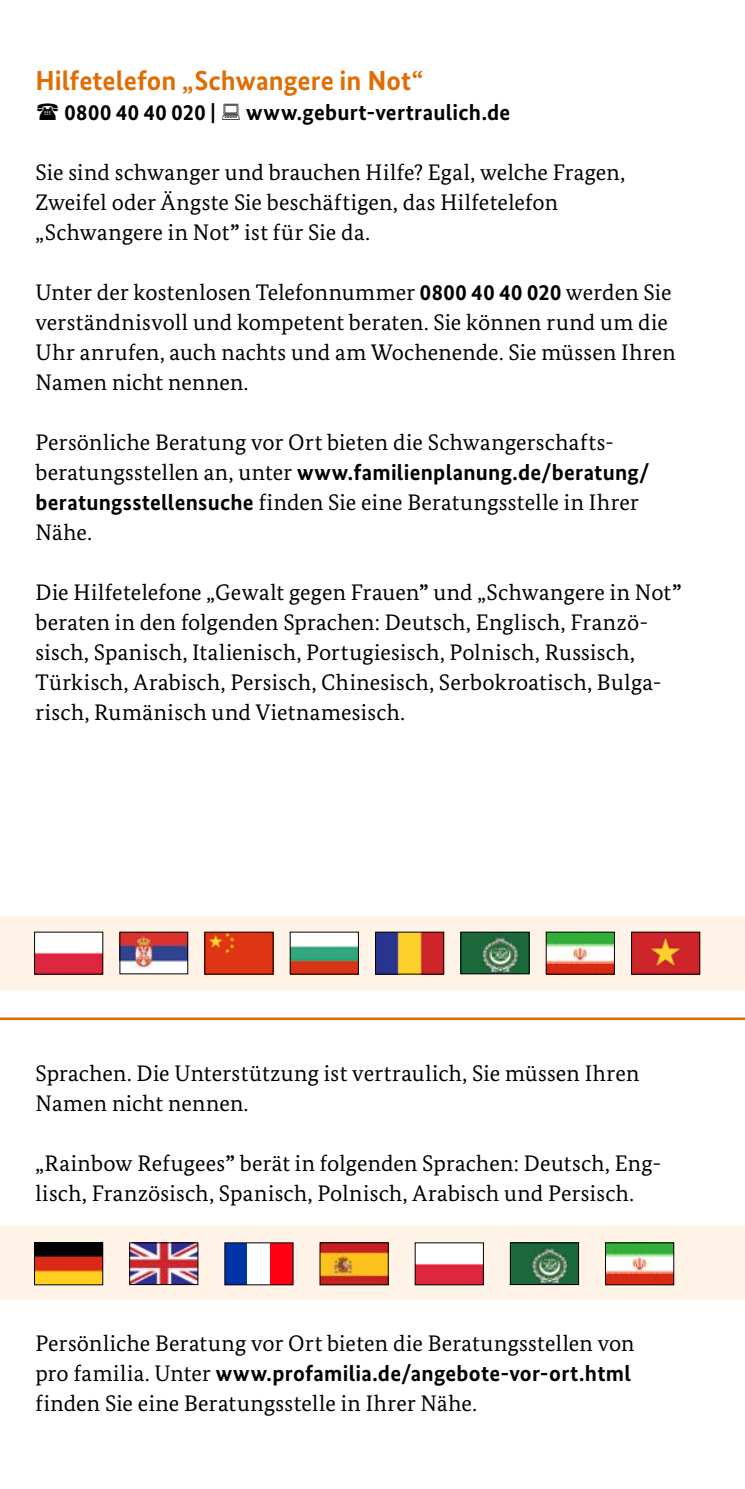
<style>
.page{position:relative;width:745px;height:1489px;background:#fff}
.page>*{position:absolute;margin:0;border:0;box-sizing:border-box;transform-origin:0 0}
.t1{font:700 27.5px "Bundes Sans";color:#e06d04}
.t2{font:22.5px/30px "Bundes Serif";letter-spacing:.01em;color:#000}
.t3{font:700 22.5px "Bundes Sans";letter-spacing:.015em;color:#000}
.s1{font-family:"Bundes Sans";font-weight:700}
</style>
<div class="page">
<div style="left:0;top:1226px;width:744px;height:73px;background:#fff3e8"></div>
<img style="left:36px;top:1244px;width:65px;height:38px">
<div style="left:34px;top:1242px;width:69px;height:42px;border:1px solid #000"></div>
<img style="left:131px;top:1244px;width:65px;height:38px">
<div style="left:129px;top:1242px;width:69px;height:42px;border:1px solid #000"></div>
<img style="left:511px;top:1244px;width:65px;height:38px">
<div style="left:509px;top:1242px;width:69px;height:42px;border:1px solid #000"></div>
<div style="left:225px;top:1242px;width:22px;height:42px;background:#0035a8"></div>
<div style="left:270px;top:1242px;width:23px;height:42px;background:#ff0012"></div>
<div style="left:247px;top:1242px;width:23px;height:42px;background:#fff"></div>
<img style="left:606px;top:1244px;width:65px;height:38px">
<img style="left:321px;top:1244px;width:65px;height:38px">
<img style="left:416px;top:1244px;width:65px;height:38px">
<hr style="left:0;top:1017px;width:744px;height:2px;background:#e06d04">
<div style="left:0;top:916px;width:744px;height:73px;background:#fff3e8"></div>
<img style="left:462px;top:933px;width:65px;height:39px">
<div style="left:460px;top:931px;width:69px;height:43px;border:1px solid #000"></div>
<img style="left:547px;top:933px;width:65px;height:39px">
<img style="left:377px;top:933px;width:65px;height:39px">
<div style="left:375px;top:931px;width:69px;height:43px;border:1px solid #000"></div>
<img style="left:632px;top:933px;width:65px;height:39px">
<div style="left:206px;top:933px;width:65px;height:39px;background:#df3515"></div>
<img style="left:121px;top:933px;width:65px;height:39px">
<img style="left:36px;top:933px;width:65px;height:39px">
<img style="left:292px;top:933px;width:64px;height:39px">
<p class="t1" style="left:35px;top:64px;width:389px">Hilfetelefon „Schwangere in Not“</p>
<p class="t3" style="left:64px;top:99px;width:153px">0800 40 40 020 |</p>
<p class="t3" style="left:246px;top:99px;width:265px">www.geburt-vertraulich.de</p>
<p class="t2" style="left:35px;top:157px;width:591px">Sie sind schwanger und brauchen Hilfe? Egal, welche Fragen,<br>Zweifel oder Ängste Sie beschäftigen, das Hilfetelefon „Schwangere in Not<span class="s1">”</span> ist für Sie da.</p>
<p class="t2" style="left:35px;top:277px;width:641px">Unter der kostenlosen Telefonnummer <span class="s1">0800 40 40 020</span> werden Sie verständnisvoll und kompetent beraten. Sie können rund um die Uhr anrufen, auch nachts und am Wochenende. Sie müssen Ihren Namen nicht nennen.</p>
<p class="t2" style="left:35px;top:427px;width:615px">Persönliche Beratung vor Ort bieten die Schwangerschafts&shy;beratungsstellen an, unter <span class="s1">www.familienplanung.de/beratung/ beratungsstellensuche</span> finden Sie eine Beratungsstelle in Ihrer Nähe.</p>
<p class="t2" style="left:35px;top:577px;width:647px">Die Hilfetelefone „Gewalt gegen Frauen<span class="s1">”</span> und „Schwangere in Not<span class="s1">” </span>beraten in den folgenden Sprachen: Deutsch, Englisch, Franzö&shy;sisch, Spanisch, Italienisch, Portugiesisch, Polnisch, Russisch, Türkisch, Arabisch, Persisch, Chinesisch, Serbokroatisch, Bulga&shy;risch, Rumänisch und Vietnamesisch.</p>
<p class="t2" style="left:35px;top:1057px;width:605px">Sprachen. Die Unterstützung ist vertraulich, Sie müssen Ihren<br>Namen nicht nennen.</p>
<p class="t2" style="left:35px;top:1147px;width:627px">„Rainbow Refugees<span class="s1">”</span> berät in folgenden Sprachen: Deutsch, Eng&shy;lisch, Französisch, Spanisch, Polnisch, Arabisch und Persisch.</p>
<p class="t2" style="left:35px;top:1327px;width:600px">Persönliche Beratung vor Ort bieten die Beratungsstellen von pro familia. Unter <span class="s1">www.profamilia.de/angebote-vor-ort.html </span>finden Sie eine Beratungsstelle in Ihrer Nähe.</p>
</div>
